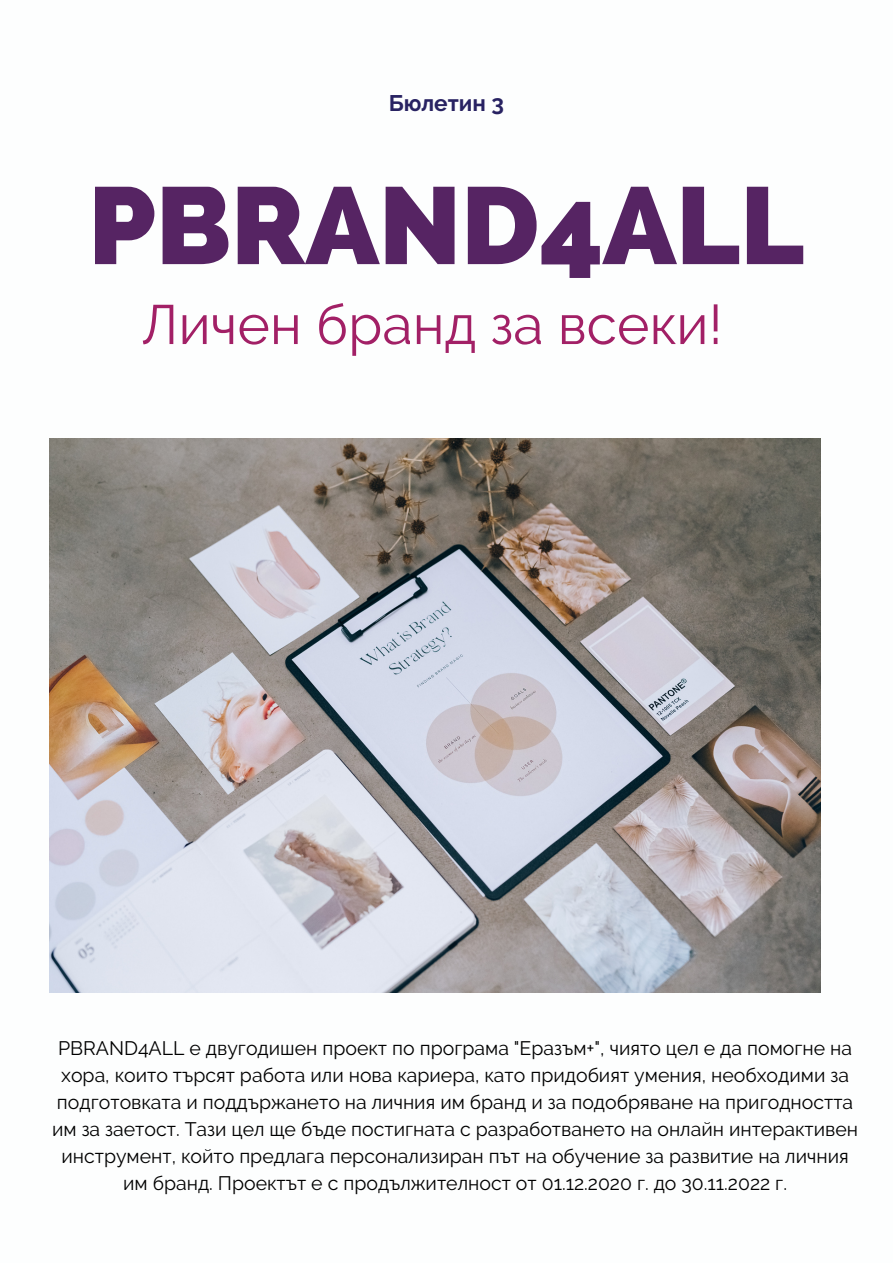
<style>
.page{position:relative;width:893px;height:1264px;background:#fff}
.page>*{position:absolute;margin:0;border:0;box-sizing:border-box;transform-origin:0 0}
.t1{font:800 108.9px "Raleway";color:#562463}
.t2{font:55.35px "Raleway";color:#a22066}
.t3{font:700 22.5px "Raleway";color:#282262}
.t4{font:19.5px/27px "Raleway";color:#000;text-align:center}
</style>
<div class="page">
<img style="left:50px;top:439px;width:770px;height:553px">
<p class="t3" style="left:388px;top:89px;width:117px">Бюлетин 3</p>
<h1 class="t1" style="left:88px;top:162px;width:717px">PBRAND4ALL</h1>
<h2 class="t2" style="left:142px;top:292px;width:581px">Личен бранд за всеки!</h2>
<p class="t4" style="left:52px;top:1034px;width:807px">PBRAND4ALL е двугодишен проект по програма "Еразъм+", чиято цел е да помогне на хора, които търсят работа или нова кариера, като придобият умения, необходими за подготовката и поддържането на личния им бранд и за подобряване на пригодността им за заетост. Тази цел ще бъде постигната с разработването на онлайн интерактивен инструмент, който предлага персонализиран път на обучение за развитие на личния им бранд. Проектът е с продължителност от 01.12.2020 г. до 30.11.2022 г.</p>
</div>
